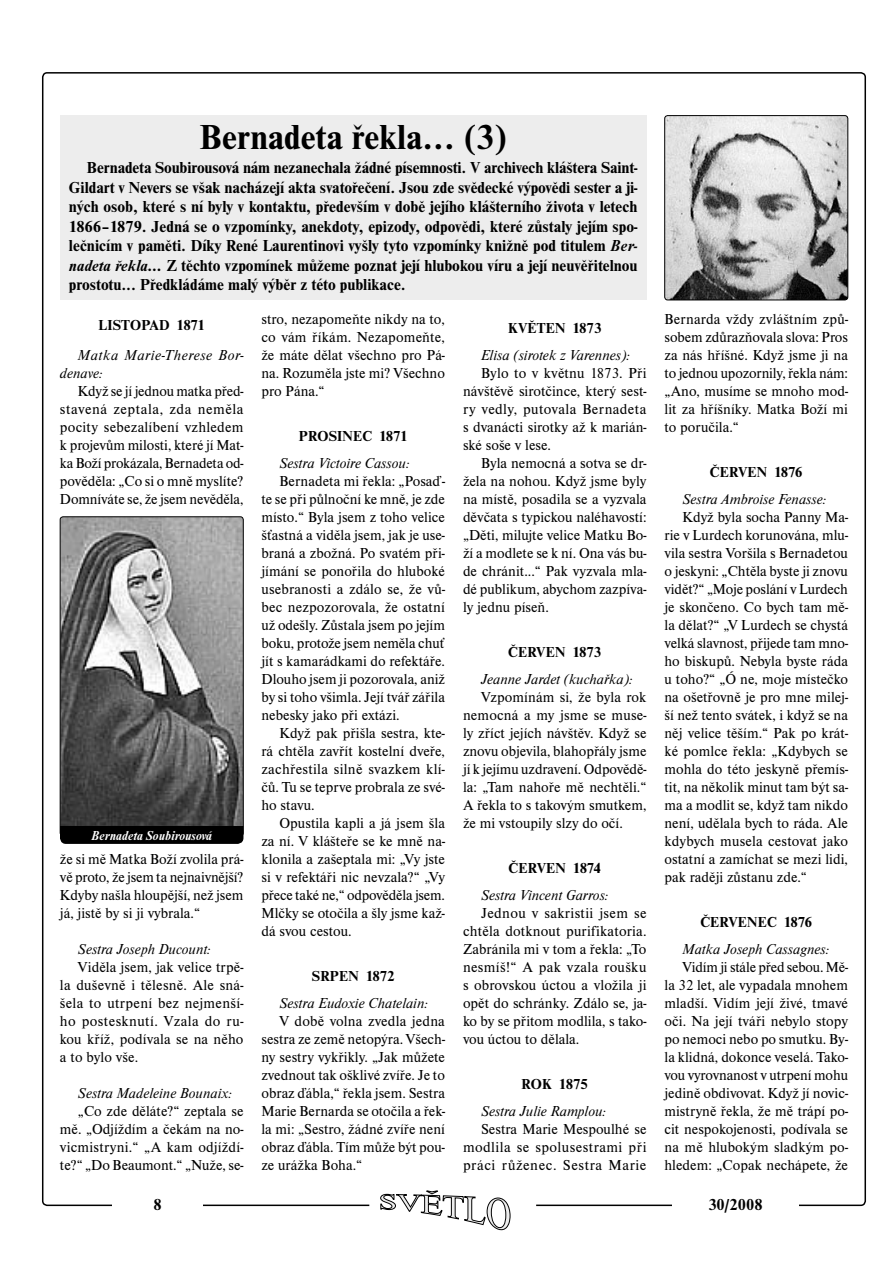
<style>
.page{position:relative;width:893px;height:1263px;background:#fff}
.page>*{position:absolute;margin:0;border:0;box-sizing:border-box;transform-origin:0 0}
.t1{font:700 36px "Nimbus Rom DEE";color:#000}
.t2{font:700 16.5px/19.5px "Nimbus Rom DEE";color:#000;text-align:justify}
.t3{font:15px/18px "Nimbus Rom DEE";color:#000;text-align:justify}
.t4{font:italic 15px "Nimbus Rom DEE";color:#000}
.t5{font:700 15px "Nimbus Rom DEE";letter-spacing:.015em;color:#000}
.t6{font:italic 15px/18px "Nimbus Rom DEE";letter-spacing:.035em;color:#000}
.t7{font:italic 700 13.5px "Nimbus Rom DEE";color:#fff}
.s1{font-style:italic}
</style>
<div class="page">
<svg style="left:380px;top:1190px;width:131px;height:41px"></svg>
<div style="left:60px;top:115px;width:586px;height:185px;background:#ededed"></div>
<img style="left:665px;top:116px;width:183px;height:184px;border-radius:3px">
<div style="left:664px;top:115px;width:184px;height:185px;border:1px solid #000;border-radius:3px"></div>
<img style="left:60px;top:517px;width:183px;height:309px">
<div style="left:60px;top:517px;width:183px;height:319px;border:1px solid #000;border-radius:3px"></div>
<div style="left:60px;top:826px;width:183px;height:18px;background:#000"></div>
<h1 class="t1" style="left:200px;top:123px;width:308px">Bernadeta řekla... (3)</h1>
<p class="t2" style="left:69px;top:159px;width:570px;text-indent:18px">Bernadeta Soubirousová nám nezanechala žádné písemnosti. V archivech kláštera Saint-Gildart v Nevers se však nacházejí akta svatořečení. Jsou zde svědecké výpovědi sester a ji&shy;ných osob, které s ní byly v kontaktu, především v době jejího klášterního života v letech 1866–1879. Jedná se o vzpomínky, anekdoty, epizody, odpovědi, které zůstaly jejím spo&shy;lečnicím v paměti. Díky René Laurentinovi vyšly tyto vzpomínky knižně pod titulem <span class="s1">Ber&shy;nadeta řekla...</span> Z těchto vzpomínek můžeme poznat její hlubokou víru a její neuvěřitelnou prostotu... Předkládáme malý výběr z této publikace.</p>
<p class="t5" style="left:98px;top:319px;width:108px">LISTOPAD 1871</p>
<p class="t6" style="left:60px;top:347px;width:185px;text-indent:18px">Matka Marie-Therese Bor&shy;denave:</p>
<p class="t3" style="left:60px;top:383px;width:185px;text-indent:18px">Když se jí jednou matka před&shy;stavená zeptala, zda neměla pocity sebezalíbení vzhledem k projevům milosti, které jí Mat&shy;ka Boží prokázala, Bernadeta od&shy;pověděla: „Co si o mně myslíte?<br>Domníváte se, že jsem nevěděla,</p>
<p class="t7" style="left:91px;top:830px;width:123px">Bernadeta Soubirousová</p>
<p class="t3" style="left:60px;top:851px;width:185px">že si mě Matka Boží zvolila prá&shy;vě proto, že jsem ta nejnaivnější?<br>Kdyby našla hloupější, než jsem já, jistě by si ji vybrala.“</p>
<p class="t4" style="left:78px;top:943px;width:134px">Sestra Joseph Ducount:</p>
<p class="t3" style="left:60px;top:959px;width:185px;text-indent:18px">Viděla jsem, jak velice trpě&shy;la duševně i tělesně. Ale sná&shy;šela to utrpení bez nejmenší&shy;ho postesknutí. Vzala do ru&shy;kou kříž, podívala se na něho a to bylo vše.</p>
<p class="t4" style="left:78px;top:1087px;width:155px">Sestra Madeleine Bounaix:</p>
<p class="t3" style="left:60px;top:1103px;width:185px;text-indent:18px">„Co zde děláte?“ zeptala se mě. „Odjíždím a čekám na no&shy;vicmistryni.“ „A kam odjíždí&shy;te?“ „Do Beaumont.“ „Nuže, se-</p>
<p class="t3" style="left:261px;top:311px;width:185px">stro, nezapomeňte nikdy na to, co vám říkám. Nezapomeňte, že máte dělat všechno pro Pá&shy;na. Rozuměla jste mi? Všechno pro Pána.“</p>
<p class="t5" style="left:299px;top:430px;width:110px">PROSINEC 1871</p>
<p class="t4" style="left:279px;top:457px;width:131px">Sestra Victoire Cassou:</p>
<p class="t3" style="left:261px;top:473px;width:185px;text-indent:18px">Bernadeta mi řekla: „Posaď&shy;te se při půlnoční ke mně, je zde místo.“ Byla jsem z toho velice šťastná a viděla jsem, jak je use&shy;braná a zbožná. Po svatém při&shy;jímání se ponořila do hluboké usebranosti a zdálo se, že vů&shy;bec nezpozorovala, že ostatní už odešly. Zůstala jsem po jejím boku, protože jsem neměla chuť jít s kamarádkami do refektáře.<br>Dlouho jsem ji pozorovala, aniž by si toho všimla. Její tvář zářila nebesky jako při extázi.</p>
<p class="t3" style="left:261px;top:725px;width:185px;text-indent:18px">Když pak přišla sestra, kte&shy;rá chtěla zavřít kostelní dveře, zachřestila silně svazkem klí&shy;čů. Tu se teprve probrala ze své&shy;ho stavu.</p>
<p class="t3" style="left:261px;top:815px;width:185px;text-indent:18px">Opustila kapli a já jsem šla za ní. V klášteře se ke mně na&shy;klonila a zašeptala mi: „Vy jste si v refektáři nic nevzala?“ „Vy přece také ne,“ odpověděla jsem.<br>Mlčky se otočila a šly jsme kaž&shy;dá svou cestou.</p>
<p class="t5" style="left:312px;top:970px;width:84px">SRPEN 1872</p>
<p class="t4" style="left:279px;top:997px;width:150px">Sestra Eudoxie Chatelain:</p>
<p class="t3" style="left:261px;top:1013px;width:185px;text-indent:18px">V době volna zvedla jedna sestra ze země netopýra. Všech&shy;ny sestry vykřikly. „Jak můžete zvednout tak ošklivé zvíře. Je to obraz ďábla,“ řekla jsem. Sestra Marie Bernarda se otočila a řek&shy;la mi: „Sestro, žádné zvíře není obraz ďábla. Tím může být pou&shy;ze urážka Boha.“</p>
<p class="t5" style="left:508px;top:322px;width:95px">KVĚTEN 1873</p>
<p class="t4" style="left:481px;top:349px;width:150px">Elisa (sirotek z Varennes):</p>
<p class="t3" style="left:463px;top:365px;width:185px;text-indent:18px">Bylo to v květnu 1873. Při návštěvě sirotčince, který sest&shy;ry vedly, putovala Bernadeta s dvanácti sirotky až k marián&shy;ské soše v lese.</p>
<p class="t3" style="left:463px;top:455px;width:185px;text-indent:18px">Byla nemocná a sotva se dr&shy;žela na nohou. Když jsme byly na místě, posadila se a vyzvala děvčata s typickou naléhavostí: „Děti, milujte velice Matku Bo&shy;ží a modlete se k ní. Ona vás bu&shy;de chránit...“ Pak vyzvala mla&shy;dé publikum, abychom zazpíva&shy;ly jednu píseň.</p>
<p class="t5" style="left:508px;top:646px;width:95px">ČERVEN 1873</p>
<p class="t4" style="left:481px;top:673px;width:153px">Jeanne Jardet (kuchařka):</p>
<p class="t3" style="left:463px;top:689px;width:185px;text-indent:18px">Vzpomínám si, že byla rok nemocná a my jsme se muse&shy;ly zříct jejích návštěv. Když se znovu objevila, blahopřály jsme jí k jejímu uzdravení. Odpovědě&shy;la: „Tam nahoře mě nechtěli.“ A řekla to s takovým smutkem, že mi vstoupily slzy do očí.</p>
<p class="t5" style="left:509px;top:862px;width:94px">ČERVEN 1874</p>
<p class="t4" style="left:481px;top:889px;width:129px">Sestra Vincent Garros:</p>
<p class="t3" style="left:463px;top:905px;width:185px;text-indent:18px">Jednou v sakristii jsem se chtěla dotknout purifikatoria.<br>Zabránila mi v tom a řekla: „To nesmíš!“ A pak vzala roušku s obrovskou úctou a vložila ji opět do schránky. Zdálo se, ja&shy;ko by se přitom modlila, s tako&shy;vou úctou to dělala.</p>
<p class="t5" style="left:521px;top:1078px;width:68px">ROK 1875</p>
<p class="t4" style="left:481px;top:1105px;width:126px">Sestra Julie Ramplou:</p>
<p class="t3" style="left:463px;top:1121px;width:185px;text-indent:18px">Sestra Marie Mespoulhé se modlila se spolusestrami při práci růženec. Sestra Marie</p>
<p class="t3" style="left:664px;top:311px;width:185px">Bernarda vždy zvláštním způ&shy;sobem zdůrazňovala slova: Pros za nás hříšné. Když jsme ji na to jednou upozornily, řekla nám: „Ano, musíme se mnoho mod&shy;lit za hříšníky. Matka Boží mi to poručila.“</p>
<p class="t5" style="left:710px;top:466px;width:94px">ČERVEN 1876</p>
<p class="t4" style="left:682px;top:493px;width:145px">Sestra Ambroise Fenasse:</p>
<p class="t3" style="left:664px;top:509px;width:185px;text-indent:18px">Když byla socha Panny Ma&shy;rie v Lurdech korunována, mlu&shy;vila sestra Voršila s Bernadetou o jeskyni: „Chtěla byste ji znovu vidět?“ „Moje poslání v Lurdech je skončeno. Co bych tam mě&shy;la dělat?“ „V Lurdech se chystá velká slavnost, přijede tam mno&shy;ho biskupů. Nebyla byste ráda u toho?“ „Ó ne, moje místečko na ošetřovně je pro mne milej&shy;ší než tento svátek, i když se na něj velice těším.“ Pak po krát&shy;ké pomlce řekla: „Kdybych se mohla do této jeskyně přemís&shy;tit, na několik minut tam být sa&shy;ma a modlit se, když tam nikdo není, udělala bych to ráda. Ale kdybych musela cestovat jako ostatní a zamíchat se mezi lidi, pak raději zůstanu zde.“</p>
<p class="t5" style="left:700px;top:916px;width:113px">ČERVENEC 1876</p>
<p class="t4" style="left:682px;top:943px;width:148px">Matka Joseph Cassagnes:</p>
<p class="t3" style="left:664px;top:959px;width:185px;text-indent:18px">Vidím ji stále před sebou. Mě&shy;la 32 let, ale vypadala mnohem mladší. Vidím její živé, tmavé oči. Na její tváři nebylo stopy po nemoci nebo po smutku. By&shy;la klidná, dokonce veselá. Tako&shy;vou vyrovnanost v utrpení mohu jedině obdivovat. Když jí novic&shy;mistryně řekla, že mě trápí po&shy;cit nespokojenosti, podívala se na mě hlubokým sladkým po&shy;hledem: „Copak nechápete, že</p>
<p class="t2" style="left:153px;top:1196px;width:10px">8</p>
<p class="t2" style="left:708px;top:1196px;width:56px">30/2008</p>
</div>
